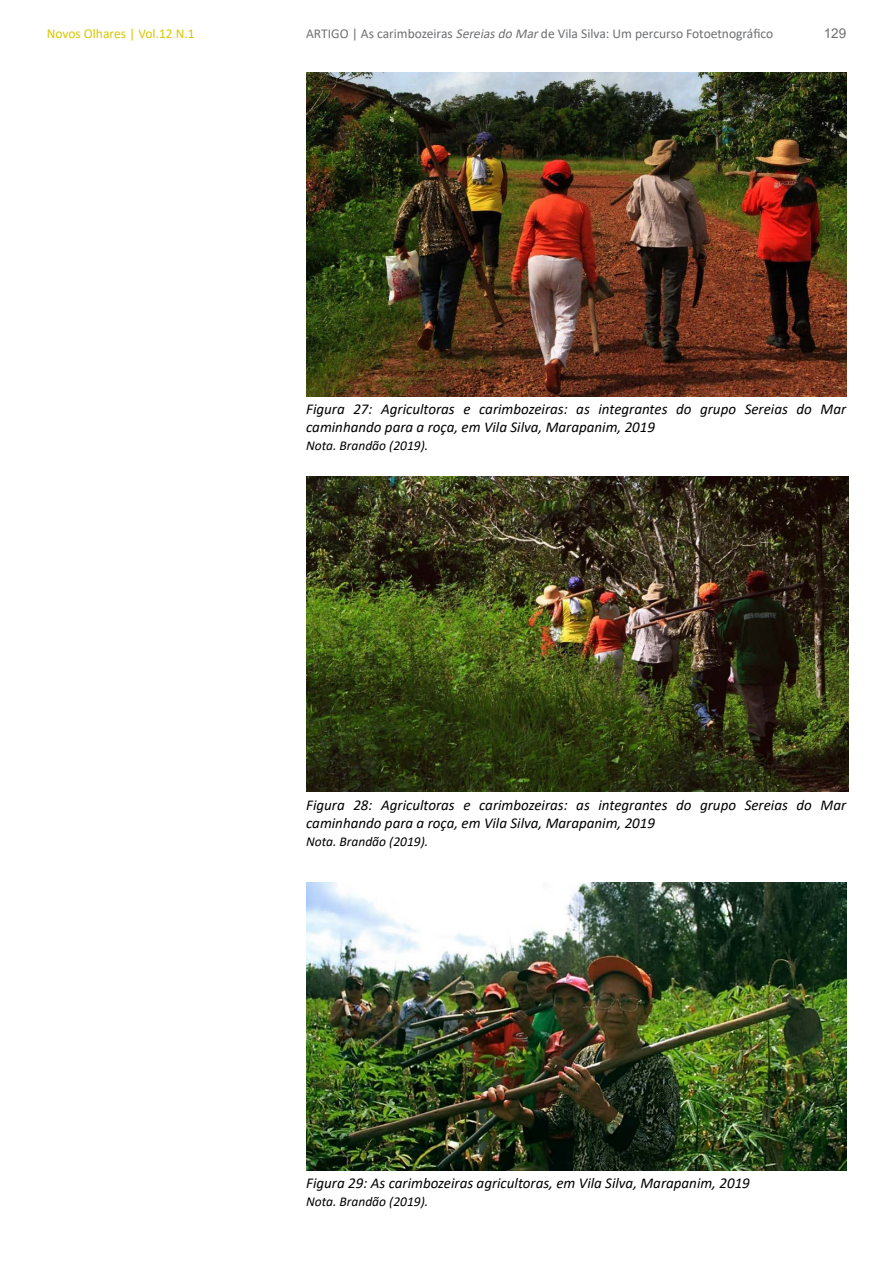
<style>
.page{position:relative;width:893px;height:1263px;background:#fff}
.page>*{position:absolute;margin:0;border:0;box-sizing:border-box;transform-origin:0 0}
.t1{font:italic 15px/18px "Calibri";color:#000}
.t2{font:13.5px "Calibri";color:#6e6f71}
.t3{font:italic 13.5px "Calibri";color:#000}
.t4{font:13.5px "Calibri";color:#d9c700}
.t5{font:13.5px "Arial";color:#706f6f}
.s1{font-style:italic}
</style>
<div class="page">
<img style="left:306px;top:72px;width:540px;height:324px">
<img style="left:306px;top:477px;width:542px;height:315px">
<img style="left:306px;top:882px;width:540px;height:288px">
<p class="t4" style="left:47px;top:24px;width:150px">Novos Olhares | Vol.12 N.1</p>
<p class="t2" style="left:306px;top:24px;width:469px">ARTIGO | As carimbozeiras <span class="s1">Sereiasdo Mar</span>de Vila Silva: Um percurso Fotoetnográfico</p>
<p class="t5" style="left:824px;top:24px;width:24px">129</p>
<p class="t1" style="left:306px;top:399px;width:541px">Figura 27: Agricultoras e carimbozeiras: as integrantes do grupo Sereias do Mar caminhando para a roça, em Vila Silva, Marapanim, 2019</p>
<p class="t3" style="left:306px;top:436px;width:124px">Nota. Brandão (2019).</p>
<p class="t1" style="left:306px;top:795px;width:541px">Figura 28: Agricultoras e carimbozeiras: as integrantes do grupo Sereias do Mar caminhando para a roça, em Vila Silva, Marapanim, 2019</p>
<p class="t3" style="left:306px;top:832px;width:124px">Nota. Brandão (2019).</p>
<p class="t1" style="left:306px;top:1173px;width:445px">Figura 29: As carimbozeiras agricultoras, em Vila Silva, Marapanim, 2019</p>
<p class="t3" style="left:306px;top:1192px;width:124px">Nota. Brandão (2019).</p>
</div>
